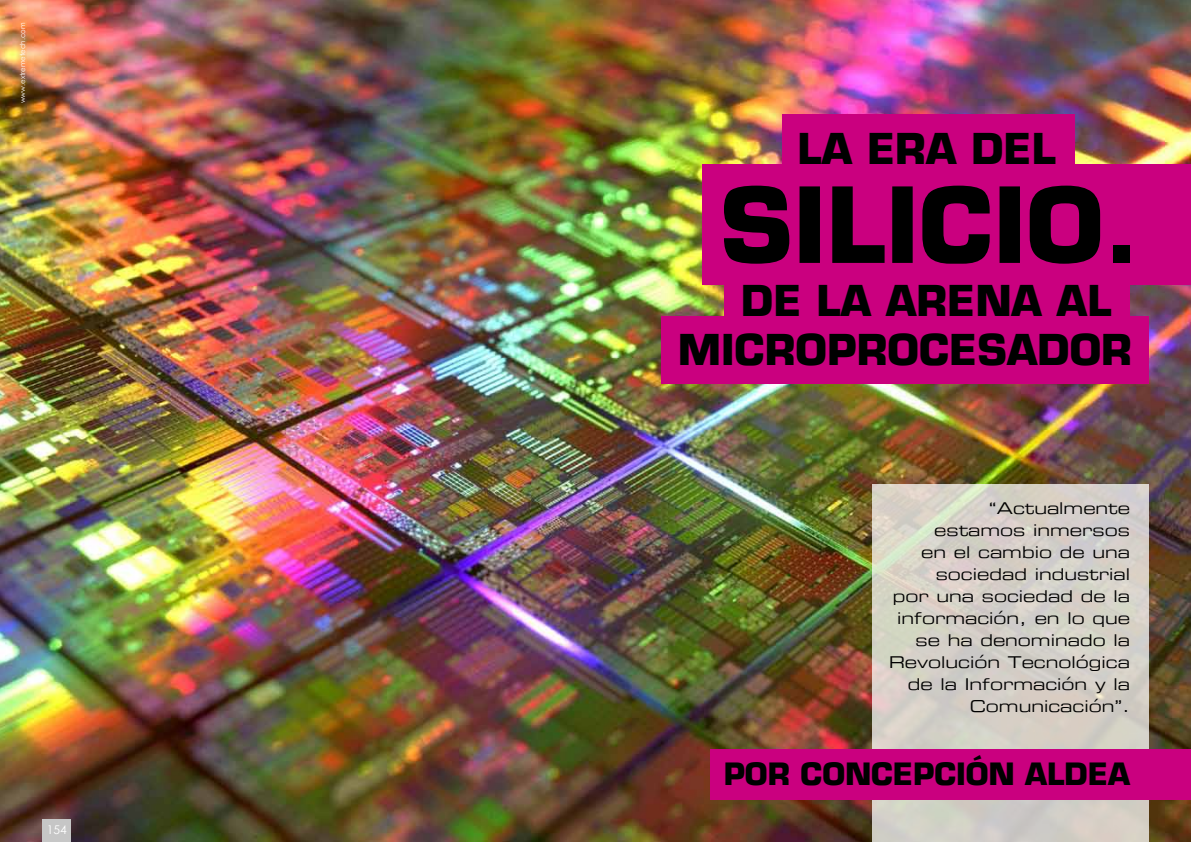
<style>
.page{position:relative;width:1191px;height:842px;background:#fff}
.page>*{position:absolute;margin:0;border:0;box-sizing:border-box;transform-origin:0 0}
.t1{font:700 102px "Eurostile";color:#000}
.t2{font:700 41.5px/49.5px "Eurostile";color:#000}
.t3{font:700 30px "Eurostile";letter-spacing:-.005em;color:#000}
.t4{font:16px/22px "Eurostile Extended Two";color:#000;text-align:right}
.t5{font:12px "Century Gothic";color:#fff}
.t6{font:7px "Century Gothic";color:#fff}
</style>
<div class="page">
<img style="left:0;top:0;width:1191px;height:842px">
<div style="left:781px;top:115px;width:293px;height:58px;background:#ca007f"></div>
<div style="left:702px;top:165px;width:489px;height:120px;background:#ca007f"></div>
<div style="left:660px;top:316px;width:488px;height:68px;background:#ca007f"></div>
<div style="left:724px;top:266px;width:406px;height:68px;background:#ca007f"></div>
<svg style="left:872px;top:484px;width:276px;height:358px;fill:#d5cfc7"></svg>
<div style="left:710px;top:749px;width:481px;height:50px;background:#ca007f"></div>
<div style="left:43px;top:819px;width:28px;height:23px;background:#c6c6c6"></div>
<p class="t6" style="left:19px;top:103px;width:82px;rotate:-90deg">www.extremetech.com</p>
<p class="t5" style="left:47px;top:822px;width:21px">154</p>
<h2 class="t2" style="left:797px;top:124px;width:260px">LA ERA DEL</h2>
<h1 class="t1" style="left:720px;top:159px;width:422px">SILICIO.</h1>
<h2 class="t2" style="left:677px;top:275px;width:456px;text-indent:64px">DE LA ARENA AL<br>MICROPROCESADOR</h2>
<p class="t4" style="left:889px;top:497px;width:242px">“Actualmente<br>estamos inmersos<br>en el cambio de una sociedad industrial<br>por una sociedad de la información, en lo que se ha denominado la<br>Revolución Tecnológica de la Información y la<br>Comunicación”.</p>
<h3 class="t3" style="left:723px;top:755px;width:408px">POR CONCEPCIÓN ALDEA</h3>
</div>
